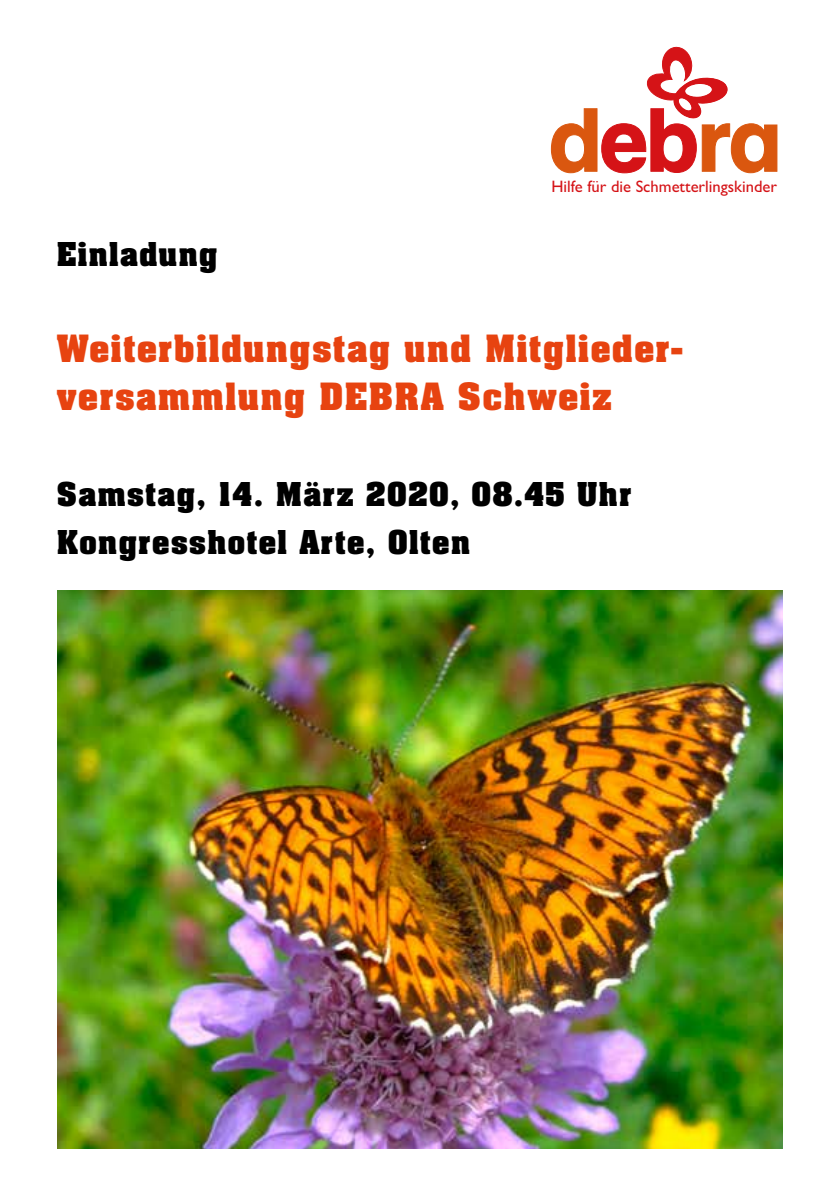
<style>
.page{position:relative;width:840px;height:1191px;background:#fff}
.page>*{position:absolute;margin:0;border:0;box-sizing:border-box;transform-origin:0 0}
.t1{font:700 32px/48px "Aachen";letter-spacing:.05em;color:#e74310}
.t2{font:700 28px/48px "Aachen";letter-spacing:.05em;color:#000}
.t3{font:16.6px "Gill Sans";color:#d51317}
</style>
<div class="page">
<svg style="left:550px;top:46px;width:227px;height:127px"></svg>
<img style="left:58px;top:591px;width:723px;height:557px">
<p class="t2" style="left:57px;top:229px;width:162px">Einladung</p>
<p class="t3" style="left:551px;top:177px;width:227px">Hilfe für die Schmetterlingskinder</p>
<p class="t1" style="left:57px;top:323px;width:626px">Weiterbildungstag und Mitglieder&shy;versammlung DEBRA Schweiz</p>
<p class="t2" style="left:57px;top:469px;width:576px">Samstag, 14. März 2020, 08.45 Uhr<br>Kongresshotel Arte, Olten</p>
</div>
